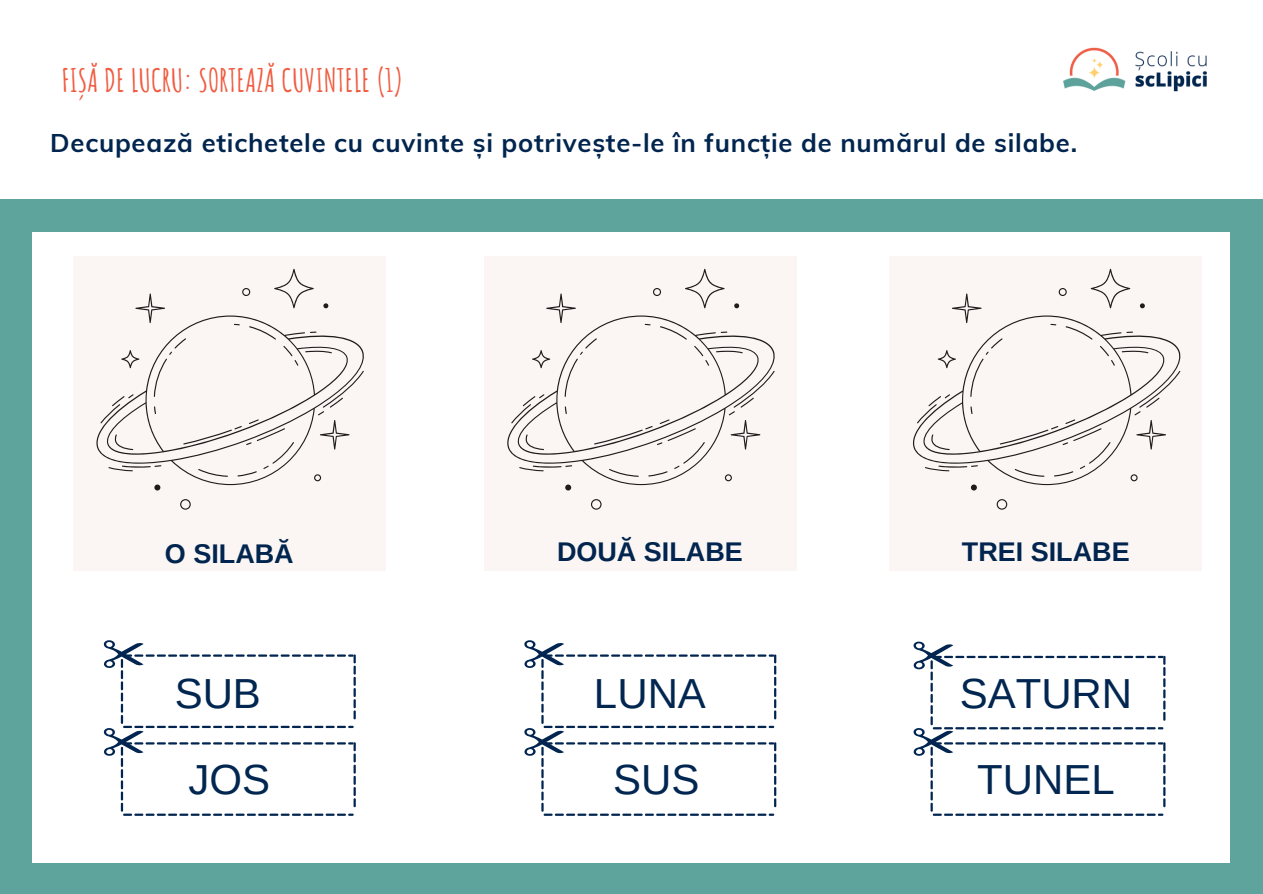
<style>
.page{position:relative;width:1263px;height:894px;background:#fff}
.page>*{position:absolute;margin:0;border:0;box-sizing:border-box;transform-origin:0 0}
.t1{font:42px "Arimo";color:#012650}
.t2{font:700 31.5px "Amatic SC";color:#f05b40}
.t3{font:700 27px "Arimo";color:#01254e}
.t4{font:700 25.65px "Muli";letter-spacing:.03em;color:#01254e}
</style>
<div class="page">
<div style="left:0;top:0;width:1263px;height:893px;background:#5ea49d"></div>
<div style="left:32px;top:232px;width:1198px;height:630px;background:#fff"></div>
<div style="left:0;top:0;width:1263px;height:199px;background:#fff"></div>
<img style="left:1063px;top:47px;width:144px;height:45px">
<svg style="left:103px;top:640px;width:253px;height:175px"></svg>
<svg style="left:913px;top:641px;width:252px;height:174px"></svg>
<svg style="left:524px;top:640px;width:252px;height:175px"></svg>
<div style="left:889px;top:257px;width:313px;height:313px;background:#faf2ef"></div>
<div style="left:484px;top:257px;width:312px;height:313px;background:#faf2ef"></div>
<div style="left:73px;top:257px;width:313px;height:313px;background:#faf2ef"></div>
<svg style="left:96px;top:269px;width:268px;height:240px"></svg>
<svg style="left:913px;top:269px;width:268px;height:240px"></svg>
<svg style="left:507px;top:269px;width:268px;height:240px"></svg>
<p class="t2" style="left:61px;top:60px;width:344px">FIȘĂ DE LUCRU: SORTEAZĂ CUVINTELE (1)</p>
<p class="t4" style="left:50px;top:126px;width:1028px">Decupează etichetele cu cuvinte și potrivește-le în funcție de numărul de silabe.</p>
<p class="t3" style="left:165px;top:538px;width:130px">O SILABĂ</p>
<p class="t3" style="left:557px;top:536px;width:187px">DOUĂ SILABE</p>
<p class="t3" style="left:962px;top:536px;width:169px">TREI SILABE</p>
<h1 class="t1" style="left:175px;top:670px;width:88px">SUB</h1>
<h1 class="t1" style="left:594px;top:670px;width:113px">LUNA</h1>
<h1 class="t1" style="left:960px;top:670px;width:174px">SATURN</h1>
<h1 class="t1" style="left:189px;top:755px;width:83px">JOS</h1>
<h1 class="t1" style="left:613px;top:755px;width:88px">SUS</h1>
<h1 class="t1" style="left:977px;top:755px;width:139px">TUNEL</h1>
</div>
